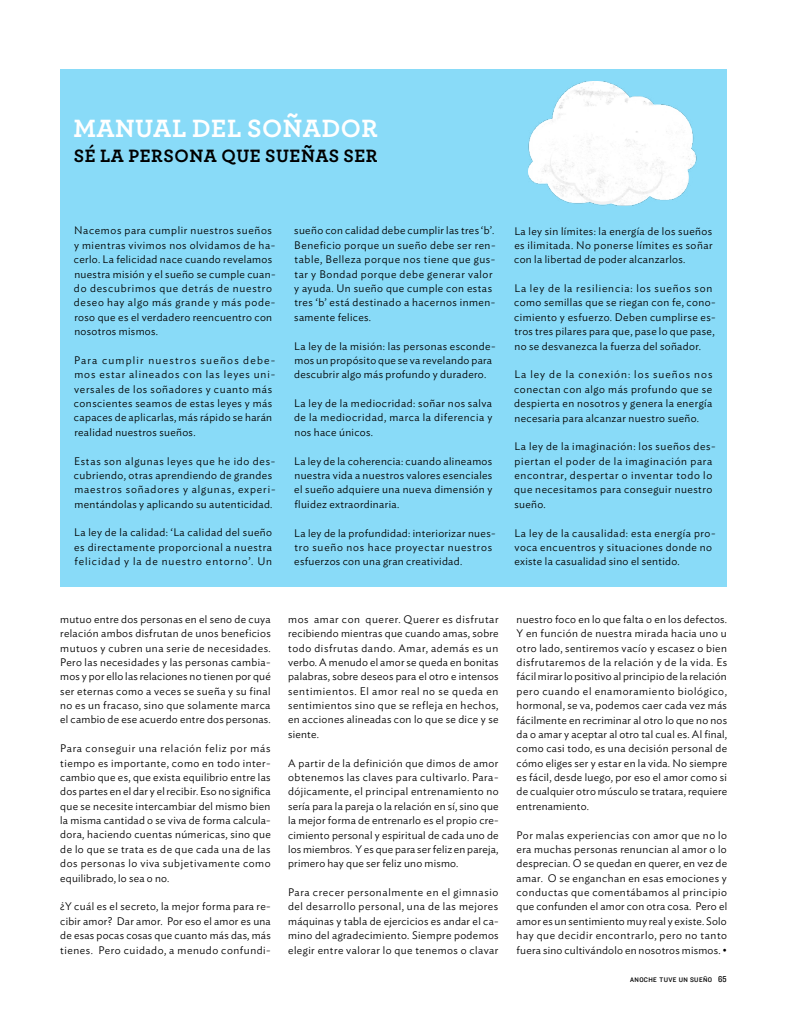
<style>
.page{position:relative;width:798px;height:1028px;background:#fff}
.page>*{position:absolute;margin:0;border:0;box-sizing:border-box;transform-origin:0 0}
.t1{font:700 26.25px "Archer";letter-spacing:.02em;color:#fff}
.t2{font:700 18.75px "Archer";letter-spacing:.03em;color:#000}
.t3{font:300 10.88px/14.4px "Ideal Sans";letter-spacing:.04em;color:#000;text-align:justify}
.t4{font:6.88px "Knockout 31 Junior Middlewt";letter-spacing:.05em;color:#000}
.s1{font-family:"Knockout 30 Junior Welterwt";font-size:8.75px}
</style>
<div class="page">
<div style="left:60px;top:69px;width:666px;height:518px;background:#89dbf8"></div>
<img style="left:528px;top:81px;width:169px;height:125px">
<p class="t1" style="left:73px;top:107px;width:21px">MAN</p>
<p class="t1" style="left:135px;top:107px;width:187px">UAL DEL SOÑADOR</p>
<p class="t2" style="left:74px;top:141px;width:116px">SÉ LA PERSONA</p>
<p class="t2" style="left:221px;top:141px;width:157px">QUE SUEÑAS SER</p>
<p class="t3" style="left:74px;top:222px;width:203px;text-align:left">Nacemos para cumplir nuestros sueños y mientras vivimos nos olvidamos de ha&shy;cerlo. La felicidad nace cuando revelamos nuestra misión y el sueño se cumple cuan&shy;do descubrimos que detrás de nuestro deseo hay algo más grande y más pode&shy;roso que es el verdadero reencuentro con nosotros mismos.</p>
<p class="t3" style="left:74px;top:352px;width:203px;text-align:left">Para cumplir nuestros sueños debe&shy;mos estar alineados con las leyes uni&shy;versales de los soñadores y cuanto más conscientes seamos de estas leyes y más capaces de aplicarlas, más rápido se harán realidad nuestros sueños.</p>
<p class="t3" style="left:74px;top:452px;width:203px;text-align:left">Estas son algunas leyes que he ido des&shy;cubriendo, otras aprendiendo de grandes maestros soñadores y algunas, experi&shy;mentándolas y aplicando su autenticidad.</p>
<p class="t3" style="left:74px;top:524px;width:199px">La ley de la calidad: ‘La calidad del sueño es directamente proporcional a nuestra felicidad y la de nuestro entorno’. Un</p>
<p class="t3" style="left:294px;top:222px;width:203px;text-align:left">sueño con calidad debe cumplir las tres ‘b’.<br>Beneficio porque un sueño debe ser ren&shy;table, Belleza porque nos tiene que gus&shy;tar y Bondad porque debe generar valor y ayuda. Un sueño que cumple con estas tres ‘b’ está destinado a hacernos inmen&shy;samente felices.</p>
<p class="t3" style="left:294px;top:338px;width:203px;text-align:left">La ley de la misión: las personas esconde&shy;mos un propósito que se va revelando para descubrir algo más profundo y duradero.</p>
<p class="t3" style="left:294px;top:395px;width:200px">La ley de la mediocridad: soñar nos salva de la mediocridad, marca la diferencia y nos hace únicos.</p>
<p class="t3" style="left:294px;top:453px;width:200px">La ley de la coherencia: cuando alineamos nuestra vida a nuestros valores esenciales el sueño adquiere una nueva dimensión y fluidez extraordinaria.</p>
<p class="t3" style="left:294px;top:524px;width:203px;text-align:left">La ley de la profundidad: interiorizar nues&shy;tro sueño nos hace proyectar nuestros esfuerzos con una gran creatividad.</p>
<p class="t3" style="left:514px;top:223px;width:200px">La ley sin límites: la energía de los sueños es ilimitada. No ponerse límites es soñar con la libertad de poder alcanzarlos.</p>
<p class="t3" style="left:514px;top:280px;width:203px;text-align:left">La ley de la resiliencia: los sueños son como semillas que se riegan con fe, cono&shy;cimiento y esfuerzo. Deben cumplirse es&shy;tros tres pilares para que, pase lo que pase, no se desvanezca la fuerza del soñador.</p>
<p class="t3" style="left:514px;top:366px;width:200px">La ley de la conexión: los sueños nos conectan con algo más profundo que se despierta en nosotros y genera la energía necesaria para alcanzar nuestro sueño.</p>
<p class="t3" style="left:514px;top:438px;width:203px;text-align:left">La ley de la imaginación: los sueños des&shy;piertan el poder de la imaginación para encontrar, despertar o inventar todo lo que necesitamos para conseguir nuestro sueño.</p>
<p class="t3" style="left:514px;top:524px;width:203px;text-align:left">La ley de la causalidad: esta energía pro&shy;voca encuentros y situaciones donde no existe la casualidad sino el sentido.</p>
<p class="t3" style="left:60px;top:611px;width:212px">mutuo entre dos personas en el seno de cuya relación ambos disfrutan de unos beneficios mutuos y cubren una serie de necesidades.<br>Pero las necesidades y las personas cambia&shy;mos y por ello las relaciones no tienen por qué ser eternas como a veces se sueña y su final no es un fracaso, sino que solamente marca el cambio de ese acuerdo entre dos personas.</p>
<p class="t3" style="left:60px;top:740px;width:212px">Para conseguir una relación feliz por más tiempo es importante, como en todo inter&shy;cambio que es, que exista equilibrio entre las dos partes en el dar y el recibir. Eso no significa que se necesite intercambiar del mismo bien la misma cantidad o se viva de forma calcula&shy;dora, haciendo cuentas númericas, sino que de lo que se trata es de que cada una de las dos personas lo viva subjetivamente como equilibrado, lo sea o no.</p>
<p class="t3" style="left:60px;top:898px;width:212px">¿Y cuál es el secreto, la mejor forma para re&shy;cibir amor? Dar amor. Por eso el amor es una de esas pocas cosas que cuanto más das, más tienes. Pero cuidado, a menudo confundi-</p>
<p class="t3" style="left:288px;top:611px;width:212px">mos amar con querer. Querer es disfrutar recibiendo mientras que cuando amas, sobre todo disfrutas dando. Amar, además es un verbo. A menudo el amor se queda en bonitas palabras, sobre deseos para el otro e intensos sentimientos. El amor real no se queda en sentimientos sino que se refleja en hechos, en acciones alineadas con lo que se dice y se siente.</p>
<p class="t3" style="left:288px;top:754px;width:212px">A partir de la definición que dimos de amor obtenemos las claves para cultivarlo. Para&shy;dójicamente, el principal entrenamiento no sería para la pareja o la relación en sí, sino que la mejor forma de entrenarlo es el propio cre&shy;cimiento personal y espiritual de cada uno de los miembros. Y es que para ser feliz en pareja, primero hay que ser feliz uno mismo.</p>
<p class="t3" style="left:288px;top:884px;width:212px">Para crecer personalmente en el gimnasio del desarrollo personal, una de las mejores máquinas y tabla de ejercicios es andar el ca&shy;mino del agradecimiento. Siempre podemos elegir entre valorar lo que tenemos o clavar</p>
<p class="t3" style="left:516px;top:611px;width:212px">nuestro foco en lo que falta o en los defectos.<br>Y en función de nuestra mirada hacia uno u otro lado, sentiremos vacío y escasez o bien disfrutaremos de la relación y de la vida. Es fácil mirar lo positivo al principio de la relación pero cuando el enamoramiento biológico, hormonal, se va, podemos caer cada vez más fácilmente en recriminar al otro lo que no nos da o amar y aceptar al otro tal cual es. Al final, como casi todo, es una decisión personal de cómo eliges ser y estar en la vida. No siempre es fácil, desde luego, por eso el amor como si de cualquier otro músculo se tratara, requiere entrenamiento.</p>
<p class="t3" style="left:516px;top:826px;width:212px">Por malas experiencias con amor que no lo era muchas personas renuncian al amor o lo desprecian. O se quedan en querer, en vez de amar. O se enganchan en esas emociones y conductas que comentábamos al principio que confunden el amor con otra cosa. Pero el amor es un sentimiento muy real y existe. Solo hay que decidir encontrarlo, pero no tanto fuera sino cultivándolo en nosotros mismos. •</p>
<p class="t4" style="left:630px;top:975px;width:98px">ANOCHE TUVE UN SUEÑO <span class="s1">65</span></p>
</div>
